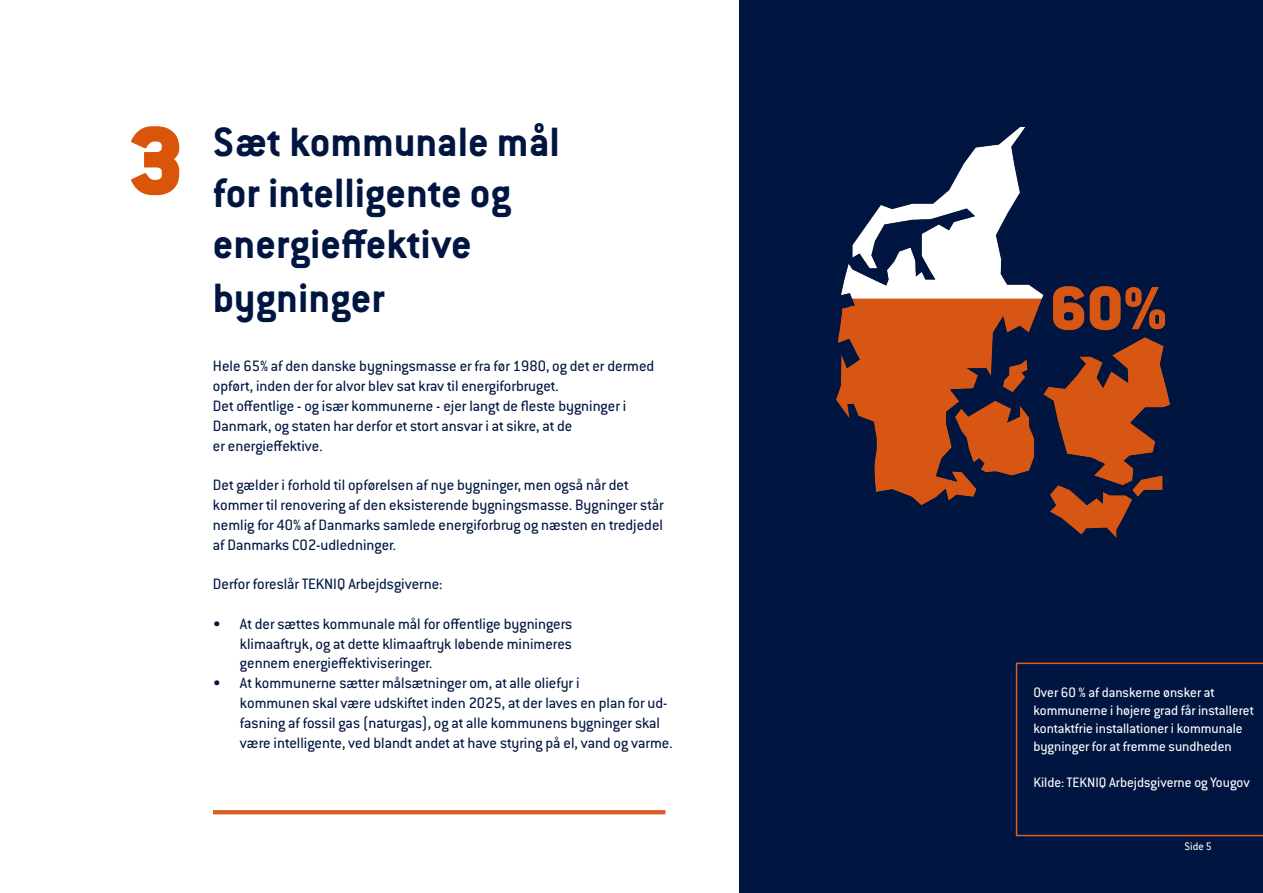
<style>
.page{position:relative;width:1263px;height:893px;background:#fff}
.page>*{position:absolute;margin:0;border:0;box-sizing:border-box;transform-origin:0 0}
.t1{font:900 105px "Conduit ITC Std";color:#d95509}
.t2{font:700 45px "Conduit ITC Std";color:#001640}
.t3{font:16.5px/19.8px "Conduit ITC Std";color:#001640}
.t4{font:15px/18px "Conduit ITC Std";color:#fff}
.t5{font:12px "Conduit ITC Std";color:#fff}
</style>
<div class="page">
<div style="left:740px;top:0;width:523px;height:893px;background:#001640"></div>
<svg style="left:1016px;top:663px;width:247px;height:173px"></svg>
<svg style="left:213px;top:810px;width:452px;height:4px;fill:#da5e26"></svg>
<img style="left:836px;top:127px;width:334px;height:411px">
<p class="t1" style="left:128px;top:103px;width:59px">3</p>
<p class="t2" style="left:213px;top:115px;width:348px">Sæt kommunale mål</p>
<p class="t2" style="left:213px;top:166px;width:300px">for intelligente og</p>
<p class="t2" style="left:213px;top:217px;width:260px">energieffektive</p>
<p class="t2" style="left:213px;top:271px;width:174px">bygninger</p>
<p class="t3" style="left:213px;top:356px;width:443px">Hele 65% af den danske bygningsmasse er fra før 1980, og det er dermed opført, inden der for alvor blev sat krav til energiforbruget.</p>
<p class="t3" style="left:213px;top:395px;width:415px">Det offentlige - og især kommunerne - ejer langt de fleste bygninger i</p>
<p class="t3" style="left:213px;top:415px;width:361px">Danmark, og staten har derfor et stort ansvar i at sikre, at de</p>
<p class="t3" style="left:213px;top:435px;width:111px">er energieffektive.</p>
<p class="t3" style="left:213px;top:475px;width:452px">Det gælder i forhold til opførelsen af nye bygninger, men også når det kommer til renovering af den eksisterende bygningsmasse. Bygninger står nemlig for 40% af Danmarks samlede energiforbrug og næsten en tredjedel af Danmarks CO2-udledninger.</p>
<p class="t3" style="left:213px;top:574px;width:231px">Derfor foreslår TEKNIQ Arbejdsgiverne:</p>
<p class="t3" style="left:240px;top:613px;width:334px;text-align:justify;text-indent:-27px">• At der sættes kommunale mål for offentlige bygningers klimaaftryk, og at dette klimaaftryk løbende minimeres gennem energieffektiviseringer.</p>
<p class="t3" style="left:240px;top:673px;width:434px;text-indent:-27px">• At kommunerne sætter målsætninger om, at alle oliefyr i<br>kommunen skal være udskiftet inden 2025, at der laves en plan for ud&shy;fasning af fossil gas (naturgas), og at alle kommunens bygninger skal være intelligente, ved blandt andet at have styring på el, vand og varme.</p>
<p class="t4" style="left:1033px;top:683px;width:183px">Over 60 % af danskerne ønsker at</p>
<p class="t4" style="left:1033px;top:701px;width:222px">kommunerne i højere grad får installeret kontaktfrie installationer i kommunale bygninger for at fremme sundheden</p>
<p class="t4" style="left:1033px;top:773px;width:218px">Kilde: TEKNIQ Arbejdsgiverne og Yougov</p>
<p class="t5" style="left:1184px;top:838px;width:29px">Side 5</p>
</div>
